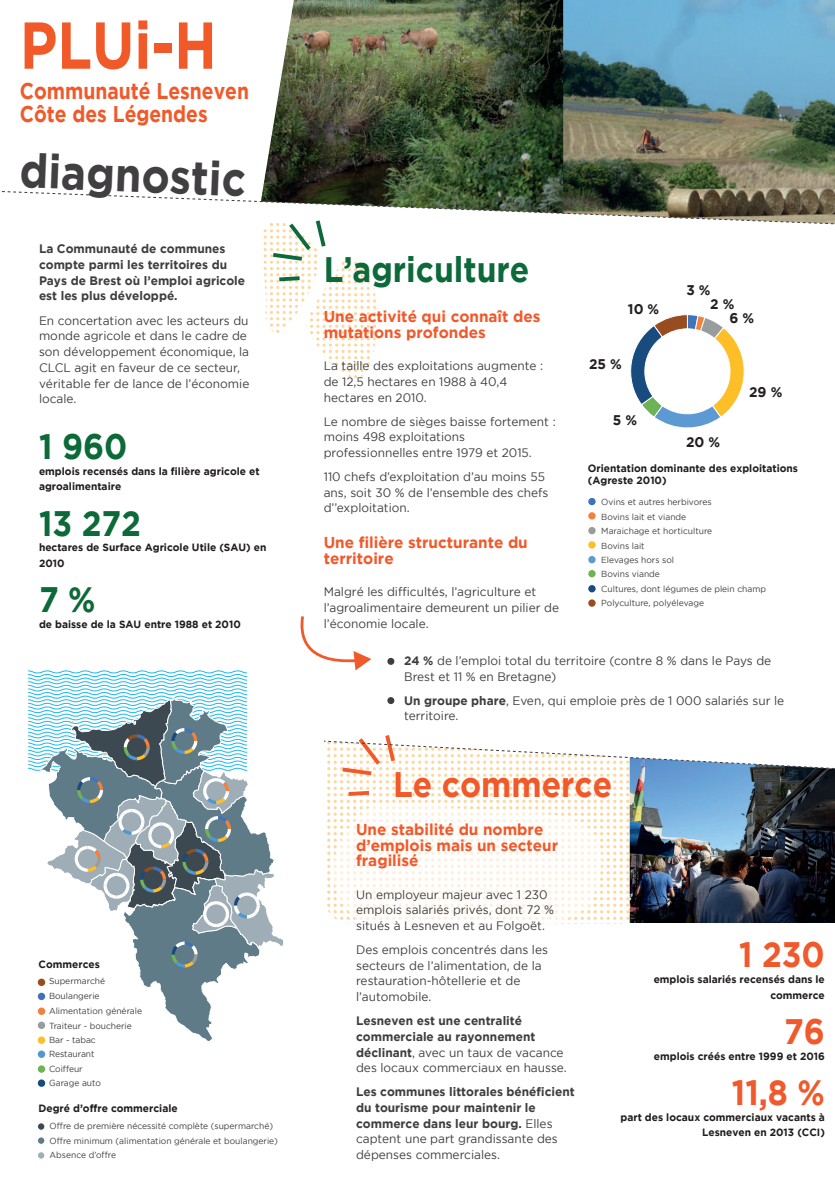
<style>
.page{position:relative;width:835px;height:1180px;background:#fff}
.page>*{position:absolute;margin:0;border:0;box-sizing:border-box;transform-origin:0 0}
.t1{font:700 66.08px "Gotham";color:#f15929;scale:.85 1}
.t2{font:700 47.25px "Gotham";color:#413f41;scale:.9 1}
.t3{font:700 35.35px "Gotham";color:#0c6939;scale:.9 1}
.t4{font:700 35.35px "Gotham";color:#0c6938;scale:.9 1}
.t5{font:700 35.35px "Gotham";color:#f0592c;scale:.9 1}
.t6{font:700 35.35px "Gotham";color:#f1592a;scale:.9 1}
.t7{font:700 22.71px/23.1px "Gotham";color:#f15929;scale:.85 1}
.t8{font:700 15.75px/15.7px "Gotham";color:#f1592b}
.t9{font:700 14px "Gotham";color:#231f20}
.t10{font:12.25px/15.7px "Gotham";color:#3e3e3f}
.t11{font:700 12.25px/15.7px "Gotham";color:#3e3e3f}
.t12{font:700 10.5px/15.7px "Gotham";color:#211d1e}
.t13{font:8.75px/14.4px "Gotham";color:#3e3e3f}
.s1{font-weight:700}
.s2{font-weight:400}
</style>
<div class="page">
<div style="left:387px;top:658px;width:7px;height:7px;background:#3e3e3f;border-radius:50%"></div>
<div style="left:387px;top:697px;width:7px;height:7px;background:#3e3e3f;border-radius:50%"></div>
<svg style="left:300px;top:616px;width:71px;height:54px"></svg>
<svg style="left:327px;top:799px;width:302px;height:125px"></svg>
<svg style="left:333px;top:804px;width:268px;height:120px"></svg>
<img style="left:629px;top:798px;width:205px;height:125px">
<div style="left:588px;top:498px;width:7px;height:7px;background:#3f73ba;border-radius:50%"></div>
<div style="left:588px;top:512px;width:7px;height:7px;background:#f2813c;border-radius:50%"></div>
<div style="left:588px;top:527px;width:7px;height:7px;background:#999c9d;border-radius:50%"></div>
<div style="left:588px;top:541px;width:7px;height:7px;background:#fdbe28;border-radius:50%"></div>
<div style="left:588px;top:556px;width:7px;height:7px;background:#5d9ad3;border-radius:50%"></div>
<div style="left:588px;top:570px;width:7px;height:7px;background:#6db356;border-radius:50%"></div>
<div style="left:588px;top:585px;width:7px;height:7px;background:#184c7e;border-radius:50%"></div>
<div style="left:588px;top:599px;width:7px;height:8px;background:#994c20;border-radius:50%"></div>
<div style="left:626px;top:923px;width:208px;height:12px;background:#fff"></div>
<div style="left:38px;top:1065px;width:7px;height:7px;background:#6eb356;border-radius:50%"></div>
<div style="left:38px;top:1079px;width:7px;height:8px;background:#194b7d;border-radius:50%"></div>
<div style="left:37px;top:1122px;width:8px;height:8px;background:#3c4951;border-radius:50%"></div>
<div style="left:37px;top:1122px;width:8px;height:8px;border:1px solid #fff;border-radius:50%"></div>
<div style="left:37px;top:1137px;width:8px;height:7px;background:#5f7b87;border-radius:50%"></div>
<div style="left:37px;top:1136px;width:8px;height:8px;border:1px solid #fff;border-radius:50%"></div>
<div style="left:37px;top:1151px;width:8px;height:8px;background:#9fadb7;border-radius:50%"></div>
<div style="left:37px;top:1151px;width:8px;height:8px;border:1px solid #fff;border-radius:50%"></div>
<svg style="left:28px;top:670px;width:256px;height:388px"></svg>
<img style="left:263px;top:0;width:300px;height:188px">
<img style="left:563px;top:0;width:271px;height:188px">
<svg style="left:324px;top:735px;width:510px;height:63px"></svg>
<svg style="left:2px;top:188px;width:832px;height:240px"></svg>
<h1 class="t1" style="left:20px;top:7px;width:233px">PLUi-H</h1>
<h3 class="t7" style="left:20px;top:79px;width:271px">Communauté Lesneven<br>Côte des Légendes</h3>
<h2 class="t2" style="left:21px;top:144px;width:253px;rotate:2deg">diagnostic</h2>
<p class="t11" style="left:39px;top:241px;width:208px">La Communauté de communes compte parmi les territoires du<br>Pays de Brest où l’emploi agricole est les plus développé.</p>
<p class="t10" style="left:39px;top:312px;width:212px">En concertation avec les acteurs du monde agricole et dans le cadre de son développement économique, la<br>CLCL agit en faveur de ce secteur, véritable fer de lance de l’économie locale.</p>
<h3 class="t4" style="left:39px;top:426px;width:100px">1 960</h3>
<p class="t12" style="left:39px;top:463px;width:222px">emplois recensés dans la filière agricole et agroalimentaire</p>
<h3 class="t4" style="left:39px;top:502px;width:115px">13 272</h3>
<p class="t12" style="left:39px;top:539px;width:229px">hectares de Surface Agricole Utile (SAU) en<br>2010</p>
<h3 class="t4" style="left:39px;top:579px;width:64px">7 %</h3>
<p class="t12" style="left:39px;top:616px;width:203px">de baisse de la SAU entre 1988 et 2010</p>
<p class="t12" style="left:39px;top:956px;width:63px">Commerces</p>
<p class="t13" style="left:49px;top:974px;width:95px;line-height:14.8px">Supermarché<br>Boulangerie<br>Alimentation générale<br>Traiteur - boucherie</p>
<p class="t13" style="left:49px;top:1032px;width:53px;line-height:14.5px">Bar - tabac<br>Restaurant<br>Coiffeur<br>Garage auto</p>
<p class="t12" style="left:38px;top:1100px;width:141px">Degré d’offre commerciale</p>
<p class="t13" style="left:50px;top:1118px;width:229px;line-height:14.8px">Offre de première nécessité complète (supermarché)<br>Offre minimum (alimentation générale et boulangerie)<br>Absence d’offre</p>
<h3 class="t3" style="left:324px;top:249px;width:230px">L’agriculture</h3>
<p class="t8" style="left:324px;top:308px;width:218px">Une activité qui connaît des mutations profondes</p>
<p class="t10" style="left:324px;top:358px;width:221px">La taille des exploitations augmente : de 12,5 hectares en 1988 à 40,4 hectares en 2010.</p>
<p class="t10" style="left:324px;top:413px;width:233px">Le nombre de sièges baisse fortement : moins 498 exploitations professionnelles entre 1979 et 2015.</p>
<p class="t10" style="left:324px;top:468px;width:226px">110 chefs d’exploitation d’au moins 55 ans, soit 30 % de l’ensemble des chefs d’’exploitation.</p>
<p class="t8" style="left:324px;top:534px;width:205px">Une filière structurante du territoire</p>
<p class="t10" style="left:324px;top:584px;width:237px">Malgré les difficultés, l’agriculture et l’agroalimentaire demeurent un pilier de l’économie locale.</p>
<p class="t9" style="left:627px;top:301px;width:33px">10 %</p>
<p class="t9" style="left:589px;top:356px;width:34px">25 %</p>
<p class="t9" style="left:612px;top:412px;width:26px">5 %</p>
<p class="t9" style="left:686px;top:282px;width:26px">3 %</p>
<p class="t9" style="left:710px;top:295px;width:26px">2 %</p>
<p class="t9" style="left:729px;top:309px;width:26px">6 %</p>
<p class="t9" style="left:686px;top:434px;width:36px">20 %</p>
<p class="t9" style="left:749px;top:384px;width:35px">29 %</p>
<p class="t12" style="left:587px;top:462px;width:211px;line-height:12.2px">Orientation dominante des exploitations (Agreste 2010)</p>
<p class="t13" style="left:601px;top:495px;width:166px">Ovins et autres herbivores<br>Bovins lait et viande<br>Maraichage et horticulture<br>Bovins lait<br>Elevages hors sol<br>Bovins viande<br>Cultures, dont légumes de plein champ<br>Polyculture, polyélevage</p>
<p class="t10" style="left:404px;top:652px;width:368px"><span class="s1">24 %</span> de l’emploi total du territoire (contre 8 % dans le Pays de<br>Brest et 11 % en Bretagne)</p>
<p class="t10" style="left:404px;top:692px;width:381px"><span class="s1">Un groupe phare</span>, Even, qui emploie près de 1 000 salariés sur le territoire.</p>
<h3 class="t6" style="left:393px;top:764px;width:245px">Le commerce</h3>
<p class="t8" style="left:356px;top:821px;width:203px">Une stabilité du nombre d’emplois mais un secteur fragilisé</p>
<p class="t10" style="left:356px;top:886px;width:199px">Un employeur majeur avec 1 230 emplois salariés privés, dont 72 % situés à Lesneven et au Folgoët.</p>
<p class="t10" style="left:356px;top:941px;width:193px">Des emplois concentrés dans les secteurs de l’alimentation, de la restauration-hôtellerie et de l’automobile.</p>
<p class="t11" style="left:356px;top:1012px;width:212px">Lesneven est une centralité commerciale au rayonnement déclinant<span class="s2">, avec un taux de vacance des locaux commerciaux en hausse.</span></p>
<p class="t11" style="left:356px;top:1083px;width:220px">Les communes littorales bénéficient du tourisme pour maintenir le commerce dans leur bourg. <span class="s2">Elles captent une part grandissante des dépenses commerciales.</span></p>
<h3 class="t5" style="left:739px;top:934px;width:97px">1 230</h3>
<p class="t12" style="left:653px;top:971px;width:173px;text-align:right">emplois salariés recensés dans le commerce</p>
<h3 class="t5" style="left:784px;top:1011px;width:47px">76</h3>
<p class="t12" style="left:653px;top:1047px;width:172px">emplois créés entre 1999 et 2016</p>
<h3 class="t5" style="left:731px;top:1071px;width:105px">11,8 %</h3>
<p class="t12" style="left:620px;top:1108px;width:206px;text-align:right">part des locaux commerciaux vacants à<br>Lesneven en 2013 (CCI)</p>
</div>
